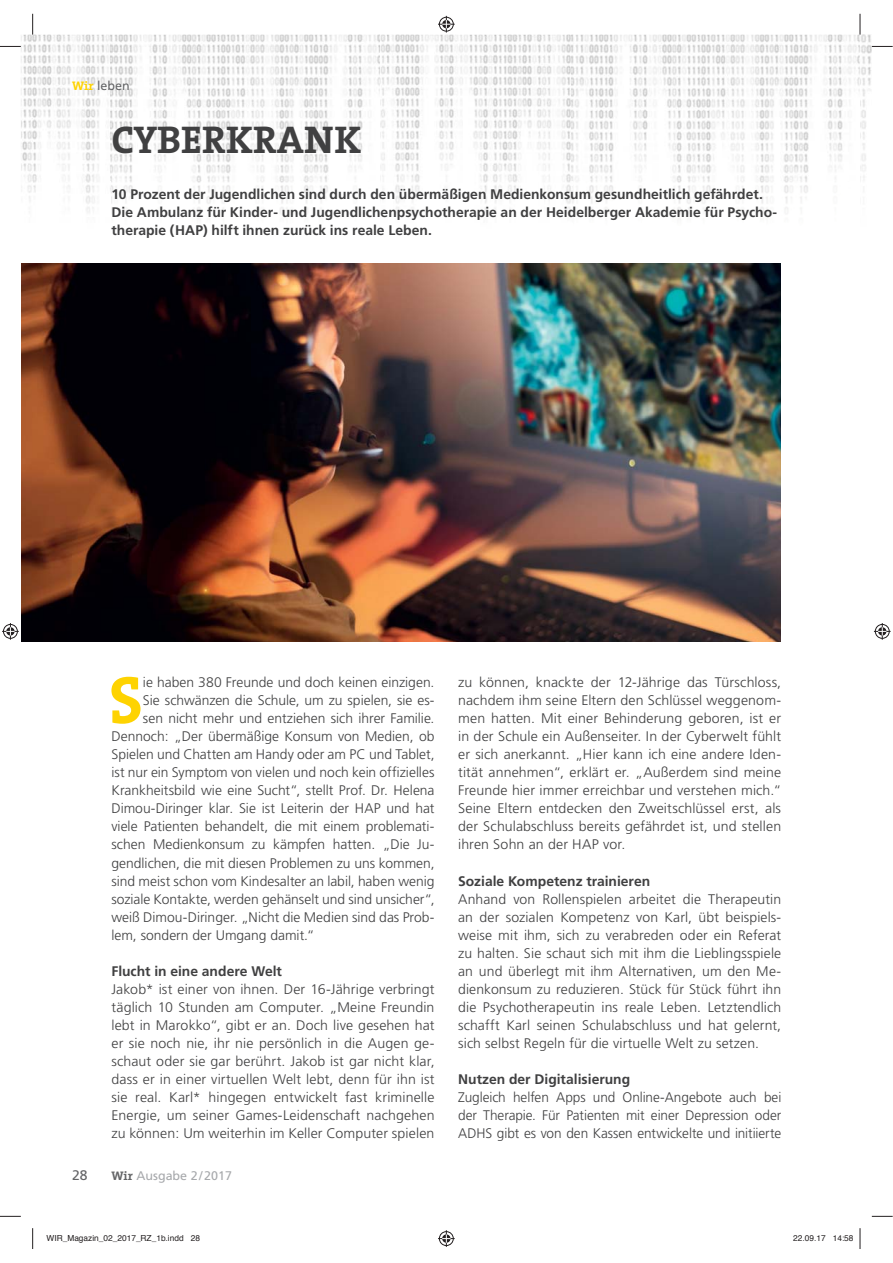
<style>
.page{position:relative;width:893px;height:1263px;background:#fff}
.page>*{position:absolute;margin:0;border:0;box-sizing:border-box;transform-origin:0 0}
.t1{font:67.35px "The Serif Bold Caps";color:#fed301}
.t2{font:700 38.85px "The Serif";color:#404041}
.t3{font:300 13.95px/18px "Frutiger";color:#404041;text-align:justify}
.t4{font:700 13.95px/18px "Frutiger";color:#404041}
.t5{font:13.95px "Frutiger";color:#636466}
.t6{font:12.45px "Frutiger";color:#a7a9ac}
.t7{font:12.45px "Frutiger";color:#636466}
.t8{font:8.4px "Helvetica";color:#231f20}
.s1{font-family:"The Serif";font-weight:700;color:#fed301}
.s2{font-family:"The Serif";font-weight:700;color:#636466}
</style>
<div class="page">
<img style="left:860px;top:35px;width:12px;height:143px">
<img style="left:21px;top:35px;width:839px;height:435px">
<img style="left:22px;top:264px;width:758px;height:378px">
<svg style="left:0;top:46px;width:21px;height:1px"></svg>
<svg style="left:872px;top:46px;width:21px;height:1px"></svg>
<svg style="left:0;top:1216px;width:21px;height:1px"></svg>
<svg style="left:872px;top:1216px;width:21px;height:1px"></svg>
<svg style="left:32px;top:14px;width:1px;height:21px"></svg>
<svg style="left:32px;top:1228px;width:1px;height:21px"></svg>
<svg style="left:860px;top:14px;width:1px;height:21px"></svg>
<svg style="left:860px;top:1228px;width:1px;height:21px"></svg>
<svg style="left:438px;top:16px;width:17px;height:17px"></svg>
<svg style="left:438px;top:1230px;width:17px;height:17px"></svg>
<svg style="left:2px;top:623px;width:17px;height:17px"></svg>
<svg style="left:874px;top:623px;width:16px;height:17px"></svg>
<p class="t7" style="left:72px;top:81px;width:59px"><span class="s1">Wir</span> leben</p>
<h2 class="t2" style="left:111px;top:127px;width:251px">CYBERKRANK</h2>
<p class="t4" style="left:111px;top:186px;width:667px">10 Prozent der Jugendlichen sind durch den übermäßigen Medienkonsum gesundheitlich gefährdet.<br>Die Ambulanz für Kinder- und Jugendlichenpsychotherapie an der Heidelberger Akademie für Psycho&shy;therapie (HAP) hilft ihnen zurück ins reale Leben.</p>
<h1 class="t1" style="left:109px;top:644px;width:36px">S</h1>
<p class="t3" style="left:143px;top:674px;width:293px">ie haben 380 Freunde und doch keinen einzigen.</p>
<p class="t3" style="left:143px;top:692px;width:293px">Sie schwänzen die Schule, um zu spielen, sie es-</p>
<p class="t3" style="left:143px;top:710px;width:293px">sen nicht mehr und entziehen sich ihrer Familie.</p>
<p class="t3" style="left:111px;top:728px;width:325px">Dennoch: „Der übermäßige Konsum von Medien, ob</p>
<p class="t3" style="left:111px;top:746px;width:325px">Spielen und Chatten am Handy oder am PC und Tablet,</p>
<p class="t3" style="left:111px;top:764px;width:324px">ist nur ein Symptom von vielen und noch kein offizielles</p>
<p class="t3" style="left:111px;top:782px;width:324px">Krankheitsbild wie eine Sucht“, stellt Prof. Dr. Helena</p>
<p class="t3" style="left:111px;top:801px;width:325px">Dimou-Diringer klar. Sie ist Leiterin der HAP und hat</p>
<p class="t3" style="left:111px;top:819px;width:324px">viele Patienten behandelt, die mit einem problemati-</p>
<p class="t3" style="left:111px;top:837px;width:324px">schen Medienkonsum zu kämpfen hatten. „Die Ju-</p>
<p class="t3" style="left:111px;top:855px;width:325px">gendlichen, die mit diesen Problemen zu uns kommen,</p>
<p class="t3" style="left:111px;top:873px;width:325px">sind meist schon vom Kindesalter an labil, haben wenig</p>
<p class="t3" style="left:111px;top:891px;width:325px">soziale Kontakte, werden gehänselt und sind unsicher“,</p>
<p class="t3" style="left:111px;top:909px;width:325px">weiß Dimou-Diringer. „Nicht die Medien sind das Prob-</p>
<p class="t3" style="left:111px;top:927px;width:205px">lem, sondern der Umgang damit.“</p>
<p class="t4" style="left:111px;top:963px;width:172px">Flucht in eine andere Welt</p>
<p class="t3" style="left:111px;top:981px;width:325px">Jakob* ist einer von ihnen. Der 16-Jährige verbringt täglich 10 Stunden am Computer. „Meine Freundin lebt in Marokko“, gibt er an. Doch live gesehen hat er sie noch nie, ihr nie persönlich in die Augen ge&shy;schaut oder sie gar berührt. Jakob ist gar nicht klar, dass er in einer virtuellen Welt lebt, denn für ihn ist sie real. Karl* hingegen entwickelt fast kriminelle Energie, um seiner Games-Leidenschaft nachgehen zu können: Um weiterhin im Keller Computer spielen</p>
<p class="t5" style="left:72px;top:1170px;width:17px">28</p>
<p class="t6" style="left:111px;top:1171px;width:122px"><span class="s2">Wir</span> Ausgabe 2 / 2017</p>
<p class="t3" style="left:458px;top:674px;width:325px">zu können, knackte der 12-Jährige das Türschloss, nachdem ihm seine Eltern den Schlüssel weggenom&shy;men hatten. Mit einer Behinderung geboren, ist er in der Schule ein Außenseiter. In der Cyberwelt fühlt er sich anerkannt. „Hier kann ich eine andere Iden&shy;tität annehmen“, erklärt er. „Außerdem sind meine Freunde hier immer erreichbar und verstehen mich.“ Seine Eltern entdecken den Zweitschlüssel erst, als der Schulabschluss bereits gefährdet ist, und stellen ihren Sohn an der HAP vor.</p>
<p class="t4" style="left:458px;top:873px;width:194px">Soziale Kompetenz trainieren</p>
<p class="t3" style="left:458px;top:891px;width:325px">Anhand von Rollenspielen arbeitet die Therapeutin an der sozialen Kompetenz von Karl, übt beispiels&shy;weise mit ihm, sich zu verabreden oder ein Referat zu halten. Sie schaut sich mit ihm die Lieblingsspiele an und überlegt mit ihm Alternativen, um den Me&shy;dienkonsum zu reduzieren. Stück für Stück führt ihn die Psychotherapeutin ins reale Leben. Letztendlich schafft Karl seinen Schulabschluss und hat gelernt, sich selbst Regeln für die virtuelle Welt zu setzen.</p>
<p class="t4" style="left:458px;top:1072px;width:174px">Nutzen der Digitalisierung</p>
<p class="t3" style="left:458px;top:1090px;width:325px">Zugleich helfen Apps und Online-Angebote auch bei der Therapie. Für Patienten mit einer Depression oder ADHS gibt es von den Kassen entwickelte und initiierte</p>
<p class="t8" style="left:47px;top:1234px;width:155px">WIR_Magazin_02_2017_RZ_1b.indd 28</p>
<p class="t8" style="left:793px;top:1234px;width:62px">22.09.17 14:58</p>
</div>
